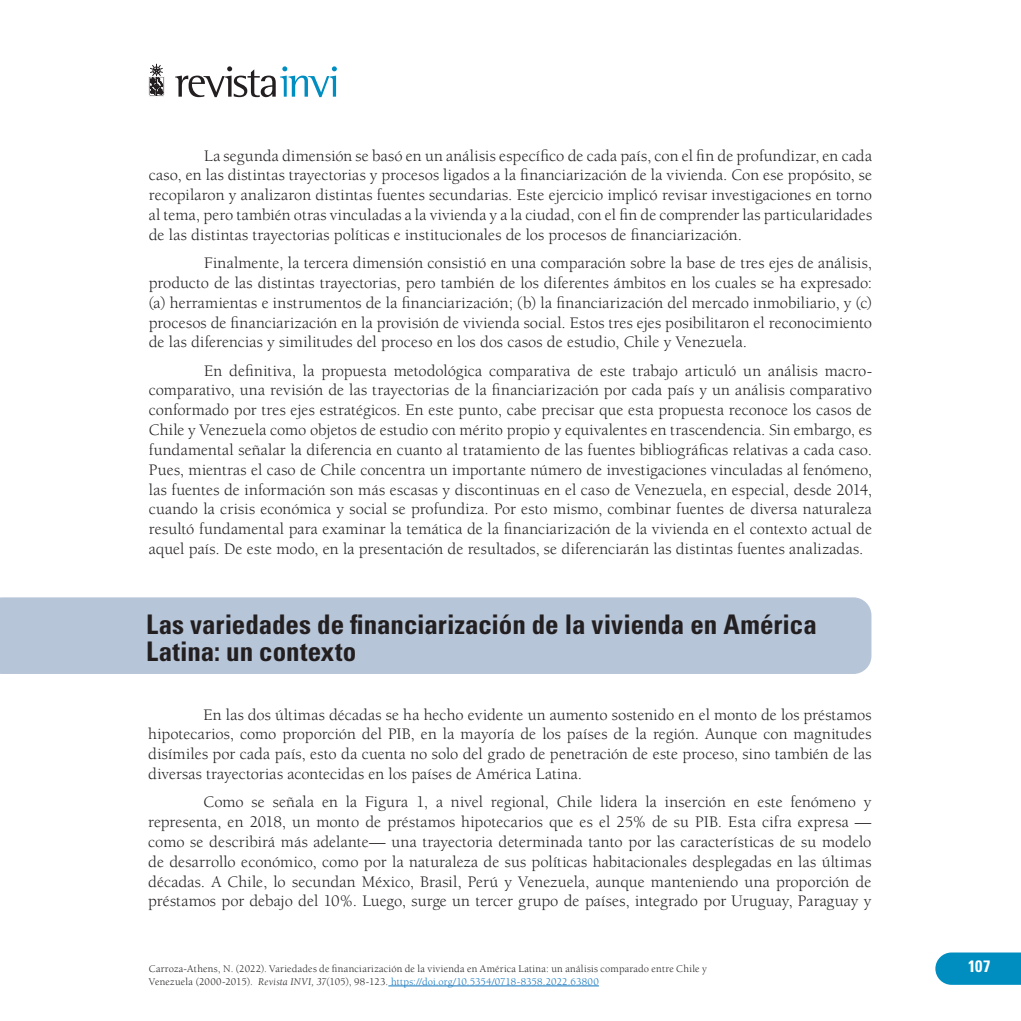
<style>
.page{position:relative;width:1021px;height:1021px;background:#fff}
.page>*{position:absolute;margin:0;border:0;box-sizing:border-box;transform-origin:0 0}
.sub{font:700 condensed 27px/27px "Univers LT Std";color:#231f20}
.txt_esp{font:16.5px/19.8px "Berkeley Std";letter-spacing:.005em;color:#231f20;text-align:justify}
.t1{font:700 condensed 16.5px "Univers LT Std";color:#fff}
.t2{font:10.5px/12.6px "Berkeley Std";letter-spacing:.02em;color:#231f20}
.s1{font-style:italic}
.s2{font-style:inherit}
.s3{color:#1074bc}
</style>
<div class="page">
<svg style="left:175px;top:66px;width:162px;height:31px"></svg>
<svg style="left:149px;top:64px;width:15px;height:33px"></svg>
<svg style="left:935px;top:952px;width:85px;height:32px;background:#0e94c4"></svg>
<div style="left:0;top:597px;width:871px;height:77px;background:#b7c5d8"></div>
<hr style="left:388px;top:985px;width:211px;height:1px;background:#1074bc">
<p class="txt_esp" style="left:149px;top:146px;width:724px;text-indent:55px">La segunda dimensión se basó en un análisis específico de cada país, con el fin de profundizar, en cada caso, en las distintas trayectorias y procesos ligados a la financiarización de la vivienda. Con ese propósito, se recopilaron y analizaron distintas fuentes secundarias. Este ejercicio implicó revisar investigaciones en torno al tema, pero también otras vinculadas a la vivienda y a la ciudad, con el fin de comprender las particularidades de las distintas trayectorias políticas e institucionales de los procesos de financiarización.</p>
<p class="txt_esp" style="left:149px;top:253px;width:724px;text-indent:55px">Finalmente, la tercera dimensión consistió en una comparación sobre la base de tres ejes de análisis, producto de las distintas trayectorias, pero también de los diferentes ámbitos en los cuales se ha expresado: (a) herramientas e instrumentos de la financiarización; (b) la financiarización del mercado inmobiliario, y (c) procesos de financiarización en la provisión de vivienda social. Estos tres ejes posibilitaron el reconocimiento de las diferencias y similitudes del proceso en los dos casos de estudio, Chile y Venezuela.</p>
<p class="txt_esp" style="left:149px;top:361px;width:724px;text-indent:55px">En definitiva, la propuesta metodológica comparativa de este trabajo articuló un análisis macro&shy;comparativo, una revisión de las trayectorias de la financiarización por cada país y un análisis comparativo conformado por tres ejes estratégicos. En este punto, cabe precisar que esta propuesta reconoce los casos de Chile y Venezuela como objetos de estudio con mérito propio y equivalentes en trascendencia. Sin embargo, es fundamental señalar la diferencia en cuanto al tratamiento de las fuentes bibliográficas relativas a cada caso.<br>Pues, mientras el caso de Chile concentra un importante número de investigaciones vinculadas al fenómeno, las fuentes de información son más escasas y discontinuas en el caso de Venezuela, en especial, desde 2014, cuando la crisis económica y social se profundiza. Por esto mismo, combinar fuentes de diversa naturaleza resultó fundamental para examinar la temática de la financiarización de la vivienda en el contexto actual de aquel país. De este modo, en la presentación de resultados, se diferenciarán las distintas fuentes analizadas.</p>
<p class="sub" style="left:146px;top:610px;width:672px">Las variedades de financiarización de la vivienda en América<br>Latina: un contexto</p>
<p class="txt_esp" style="left:148px;top:704px;width:724px;text-indent:55px">En las dos últimas décadas se ha hecho evidente un aumento sostenido en el monto de los préstamos hipotecarios, como proporción del PIB, en la mayoría de los países de la región. Aunque con magnitudes disímiles por cada país, esto da cuenta no solo del grado de penetración de este proceso, sino también de las diversas trayectorias acontecidas en los países de América Latina.</p>
<p class="txt_esp" style="left:148px;top:792px;width:724px;text-indent:55px">Como se señala en la Figura 1, a nivel regional, Chile lidera la inserción en este fenómeno y representa, en 2018, un monto de préstamos hipotecarios que es el 25% de su PIB. Esta cifra expresa — como se describirá más adelante— una trayectoria determinada tanto por las características de su modelo de desarrollo económico, como por la naturaleza de sus políticas habitacionales desplegadas en las últimas décadas. A Chile, lo secundan México, Brasil, Perú y Venezuela, aunque manteniendo una proporción de préstamos por debajo del 10%. Luego, surge un tercer grupo de países, integrado por Uruguay, Paraguay y</p>
<p class="t2" style="left:149px;top:962px;width:559px">Carroza-Athens, N. (2022). Variedades de financiarización de la vivienda en América Latina: un análisis comparado entre Chile y<br>Venezuela (2000-2015). <span class="s1">Revista INVI, 37</span>(105), <span class="s2">98-123</span>. <span class="s3">https://doi.org/10.5354/0718-8358.2022.63800</span></p>
<p class="t1" style="left:968px;top:956px;width:24px">107</p>
</div>
